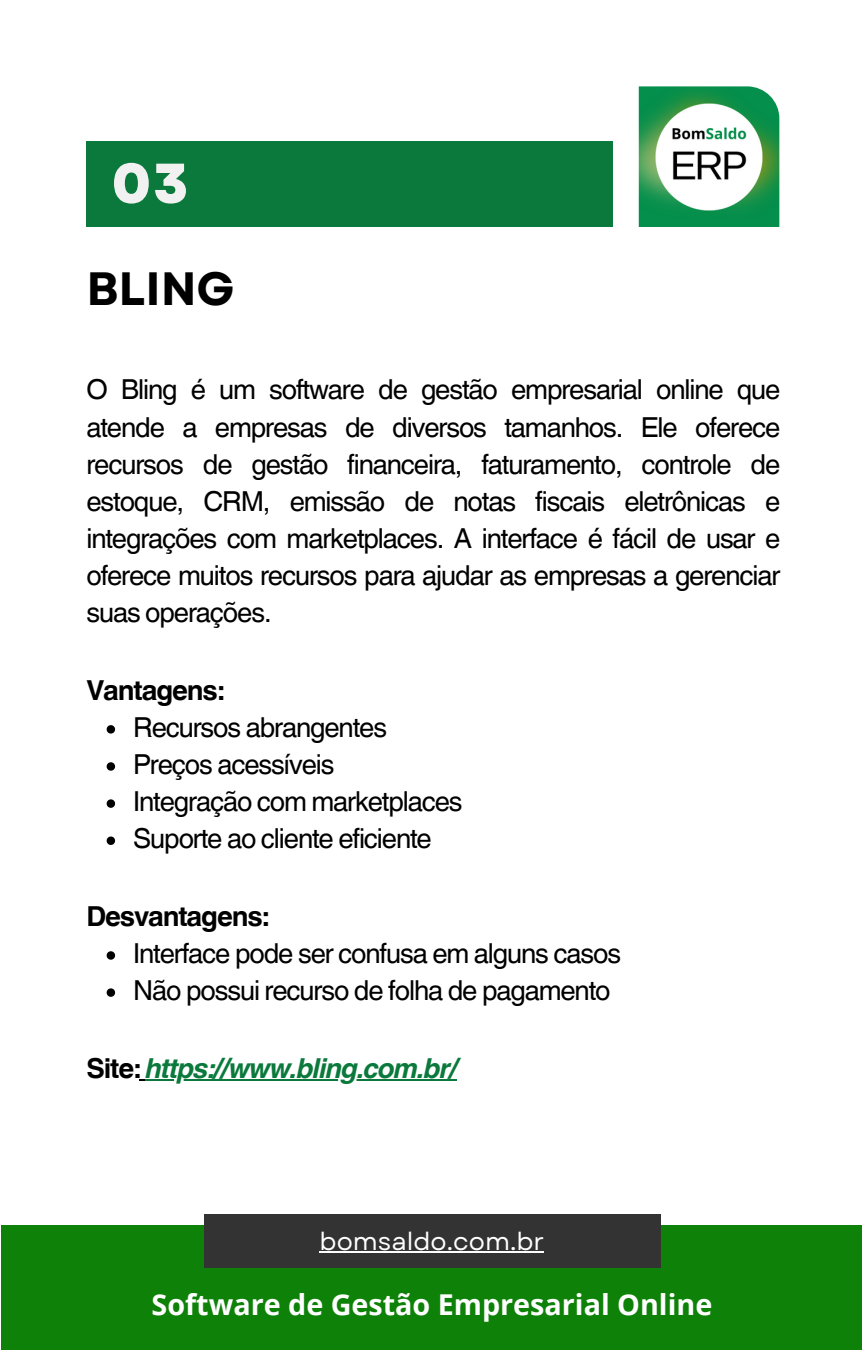
<style>
.page{position:relative;width:864px;height:1350px;background:#fff}
.page>*{position:absolute;margin:0;border:0;box-sizing:border-box;transform-origin:0 0}
.t1{font:800 55.8px "Garet";color:#f1f1f1}
.t2{font:700 46.57px "Garet";color:#000}
.t3{font:700 28.8px "Open Sans";color:#fff}
.t4{font:27.45px/37.1px "Helvetica World";letter-spacing:-.04em;color:#000}
.t5{font:italic 700 27.45px "Helvetica World";letter-spacing:-.04em;color:#0a793b}
.t6{font:700 27.45px "Helvetica World";letter-spacing:-.04em;color:#000}
.t7{font:24.75px "Garet";color:#fff}
.s1{font-style:normal;color:#000}
</style>
<div class="page">
<div style="left:86px;top:141px;width:527px;height:86px;background:#0a793b"></div>
<img style="left:639px;top:86px;width:140px;height:141px">
<svg style="left:107px;top:725px;width:8px;height:9px"></svg>
<svg style="left:107px;top:762px;width:8px;height:9px"></svg>
<svg style="left:107px;top:799px;width:8px;height:9px"></svg>
<svg style="left:107px;top:837px;width:8px;height:8px"></svg>
<svg style="left:107px;top:951px;width:8px;height:9px"></svg>
<svg style="left:107px;top:988px;width:8px;height:9px"></svg>
<hr style="left:145px;top:1080px;width:312px;height:1px;background:#0a793b">
<div style="left:2px;top:1225px;width:860px;height:125px;background:#0e8208"></div>
<div style="left:204px;top:1215px;width:456px;height:53px;background:#333"></div>
<hr style="left:320px;top:1252px;width:224px;height:1px;background:#fff">
<h1 class="t1" style="left:112px;top:143px;width:78px">03</h1>
<h2 class="t2" style="left:86px;top:255px;width:150px">BLING</h2>
<p class="t4" style="left:86px;top:371px;width:696px;text-align:justify">O Bling é um software de gestão empresarial online que atende a empresas de diversos tamanhos. Ele oferece recursos de gestão financeira, faturamento, controle de estoque, CRM, emissão de notas fiscais eletrônicas e integrações com marketplaces. A interface é fácil de usar e oferece muitos recursos para ajudar as empresas a gerenciar suas operações.</p>
<p class="t6" style="left:86px;top:668px;width:139px">Vantagens:</p>
<p class="t4" style="left:133px;top:709px;width:331px">Recursos abrangentes<br>Preços acessíveis<br>Integração com marketplaces<br>Suporte ao cliente eficiente</p>
<p class="t6" style="left:86px;top:894px;width:184px">Desvantagens:</p>
<p class="t4" style="left:133px;top:935px;width:489px">Interface pode ser confusa em alguns casos<br>Não possui recurso de folha de pagamento</p>
<p class="t5" style="left:86px;top:1046px;width:373px"><span class="s1">Site:</span> https://www.bling.com.br/</p>
<p class="t7" style="left:320px;top:1223px;width:226px">bomsaldo.com.br</p>
<p class="t3" style="left:152px;top:1284px;width:562px">Software de Gestão Empresarial Online</p>
</div>
